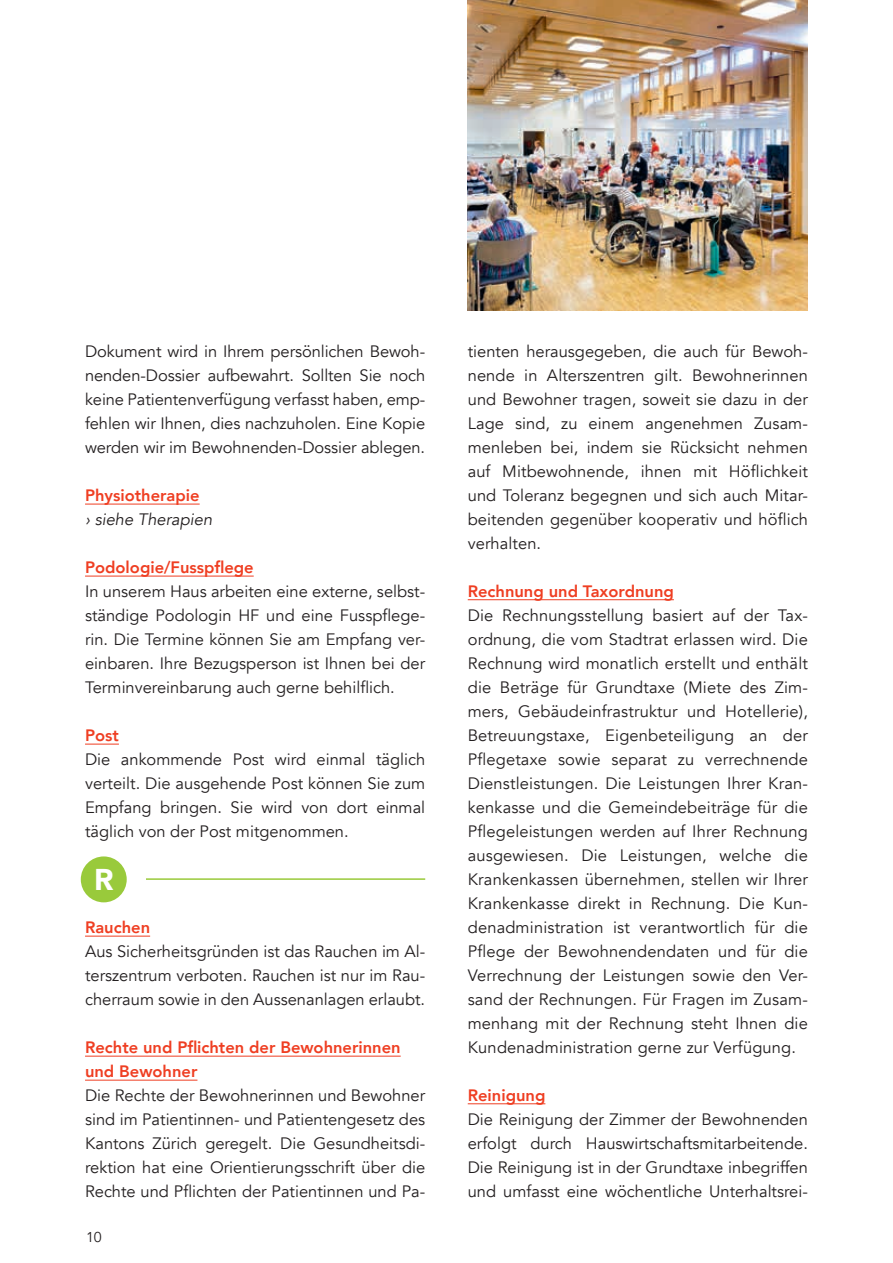
<style>
.page{position:relative;width:893px;height:1263px;background:#fff}
.page>*{position:absolute;margin:0;border:0;box-sizing:border-box;transform-origin:0 0}
.t1{font:900 30px "Avenir";color:#fff}
.t2{font:16.5px/24px "Avenir";color:#231f20;text-align:justify}
.t3{font:800 16.5px/24px "Avenir";color:#ef3e22}
.t4{font:italic 16.5px "Avenir";color:#231f20}
.t5{font:14.25px "Avenir";color:#231f20}
</style>
<div class="page">
<hr style="left:85px;top:504px;width:115px;height:1px;background:#ef3e22">
<hr style="left:85px;top:576px;width:169px;height:1px;background:#ef3e22">
<hr style="left:85px;top:744px;width:34px;height:1px;background:#ef3e22">
<hr style="left:85px;top:936px;width:65px;height:1px;background:#ef3e22">
<hr style="left:85px;top:1056px;width:316px;height:1px;background:#ef3e22">
<hr style="left:85px;top:1080px;width:112px;height:1px;background:#ef3e22">
<hr style="left:468px;top:599px;width:206px;height:1px;background:#ef3e22">
<hr style="left:468px;top:1103px;width:77px;height:1px;background:#ef3e22">
<div style="left:81px;top:856px;width:46px;height:46px;background:#99ca3b;border-radius:50%"></div>
<hr style="left:146px;top:878px;width:279px;height:2px;background:#99ca3b">
<img style="left:468px;top:0;width:340px;height:310px">
<p class="t2" style="left:85px;top:340px;width:342px">Dokument wird in Ihrem persönlichen Bewoh&shy;nenden-Dossier aufbewahrt. Sollten Sie noch keine Patientenverfügung verfasst haben, emp&shy;fehlen wir Ihnen, dies nachzuholen. Eine Kopie werden wir im Bewohnenden-Dossier ablegen.</p>
<p class="t3" style="left:85px;top:483px;width:116px">Physiotherapie</p>
<p class="t4" style="left:85px;top:510px;width:129px">› siehe Therapien</p>
<p class="t3" style="left:85px;top:555px;width:170px">Podologie/Fusspflege</p>
<p class="t2" style="left:85px;top:580px;width:342px">In unserem Haus arbeiten eine externe, selbst&shy;ständige Podologin HF und eine Fusspflege&shy;rin. Die Termine können Sie am Empfang ver&shy;einbaren. Ihre Bezugsperson ist Ihnen bei der Terminvereinbarung auch gerne behilflich.</p>
<p class="t3" style="left:85px;top:723px;width:35px">Post</p>
<p class="t2" style="left:85px;top:748px;width:342px">Die ankommende Post wird einmal täglich verteilt. Die ausgehende Post können Sie zum Empfang bringen. Sie wird von dort einmal täglich von der Post mitgenommen.</p>
<h1 class="t1" style="left:94px;top:853px;width:21px">R</h1>
<p class="t3" style="left:85px;top:915px;width:67px">Rauchen</p>
<p class="t2" style="left:85px;top:940px;width:342px">Aus Sicherheitsgründen ist das Rauchen im Al&shy;terszentrum verboten. Rauchen ist nur im Rau&shy;cherraum sowie in den Aussenanlagen erlaubt.</p>
<p class="t3" style="left:85px;top:1035px;width:317px">Rechte und Pflichten der Bewohnerinnen und Bewohner</p>
<p class="t2" style="left:85px;top:1084px;width:342px">Die Rechte der Bewohnerinnen und Bewohner sind im Patientinnen- und Patientengesetz des Kantons Zürich geregelt. Die Gesundheitsdi&shy;rektion hat eine Orientierungsschrift über die Rechte und Pflichten der Patientinnen und Pa-</p>
<p class="t5" style="left:86px;top:1228px;width:17px">10</p>
<p class="t2" style="left:468px;top:339px;width:342px">tienten herausgegeben, die auch für Bewoh&shy;nende in Alterszentren gilt. Bewohnerinnen und Bewohner tragen, soweit sie dazu in der Lage sind, zu einem angenehmen Zusam&shy;menleben bei, indem sie Rücksicht nehmen auf Mitbewohnende, ihnen mit Höflichkeit und Toleranz begegnen und sich auch Mitar&shy;beitenden gegenüber kooperativ und höflich verhalten.</p>
<p class="t3" style="left:468px;top:579px;width:208px">Rechnung und Taxordnung</p>
<p class="t2" style="left:468px;top:603px;width:342px">Die Rechnungsstellung basiert auf der Tax&shy;ordnung, die vom Stadtrat erlassen wird. Die Rechnung wird monatlich erstellt und enthält die Beträge für Grundtaxe (Miete des Zim&shy;mers, Gebäudeinfrastruktur und Hotellerie), Betreuungstaxe, Eigenbeteiligung an der Pflegetaxe sowie separat zu verrechnende Dienstleistungen. Die Leistungen Ihrer Kran&shy;kenkasse und die Gemeindebeiträge für die Pflegeleistungen werden auf Ihrer Rechnung ausgewiesen. Die Leistungen, welche die Krankenkassen übernehmen, stellen wir Ihrer Krankenkasse direkt in Rechnung. Die Kun&shy;denadministration ist verantwortlich für die Pflege der Bewohnendendaten und für die Verrechnung der Leistungen sowie den Ver&shy;sand der Rechnungen. Für Fragen im Zusam&shy;menhang mit der Rechnung steht Ihnen die Kundenadministration gerne zur Verfügung.</p>
<p class="t3" style="left:468px;top:1083px;width:79px">Reinigung</p>
<p class="t2" style="left:468px;top:1107px;width:342px">Die Reinigung der Zimmer der Bewohnenden erfolgt durch Hauswirtschaftsmitarbeitende.<br>Die Reinigung ist in der Grundtaxe inbegriffen und umfasst eine wöchentliche Unterhaltsrei-</p>
</div>
